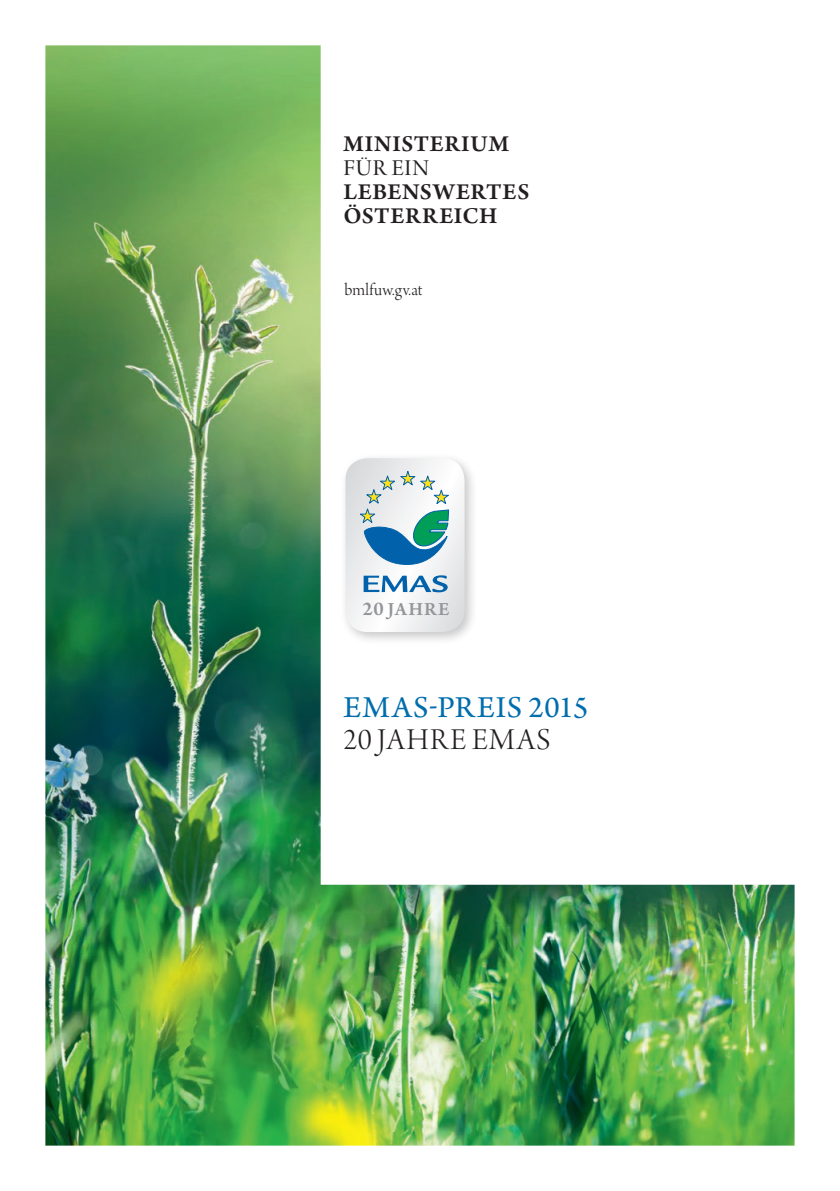
<style>
.page{position:relative;width:840px;height:1191px;background:#fff}
.page>*{position:absolute;margin:0;border:0;box-sizing:border-box;transform-origin:0 0}
.t1{font:32px "Arno Pro";letter-spacing:.02em;color:#006dad}
.t2{font:32px "Arno Pro Light Display";letter-spacing:.04em;color:#231f20}
.t3{font:600 24px/24px "Arno Pro";letter-spacing:.03em;color:#231f20}
.t4{font:24px "Arno Pro Display";letter-spacing:.035em;color:#231f20}
.t5{font:600 19.6px "Arno Pro";letter-spacing:.055em;color:#939598}
.t6{font:18px "Arno Pro Light Display";letter-spacing:.025em;color:#231f20}
.s1{font-size:20.8px}
</style>
<div class="page">
<img style="left:45px;top:45px;width:749px;height:1100px">
<div style="left:340px;top:452px;width:137px;height:193px;background:#231f20;opacity:.25"></div>
<svg style="left:345px;top:458px;width:119px;height:174px"></svg>
<p class="t3" style="left:343px;top:133px;width:167px">MINISTERIUM</p>
<p class="t4" style="left:343px;top:155px;width:87px">FÜR EIN</p>
<p class="t3" style="left:343px;top:181px;width:187px">LEBENSWERTES<br>ÖSTERREICH</p>
<p class="t6" style="left:344px;top:280px;width:80px">bmlfuw.gv.at</p>
<p class="t5" style="left:362px;top:597px;width:88px"><span class="s1">20</span> JAHRE</p>
<h1 class="t1" style="left:343px;top:688px;width:246px">EMAS-PREIS 2015</h1>
<h1 class="t2" style="left:343px;top:721px;width:209px">20 JAHRE EMAS</h1>
</div>
